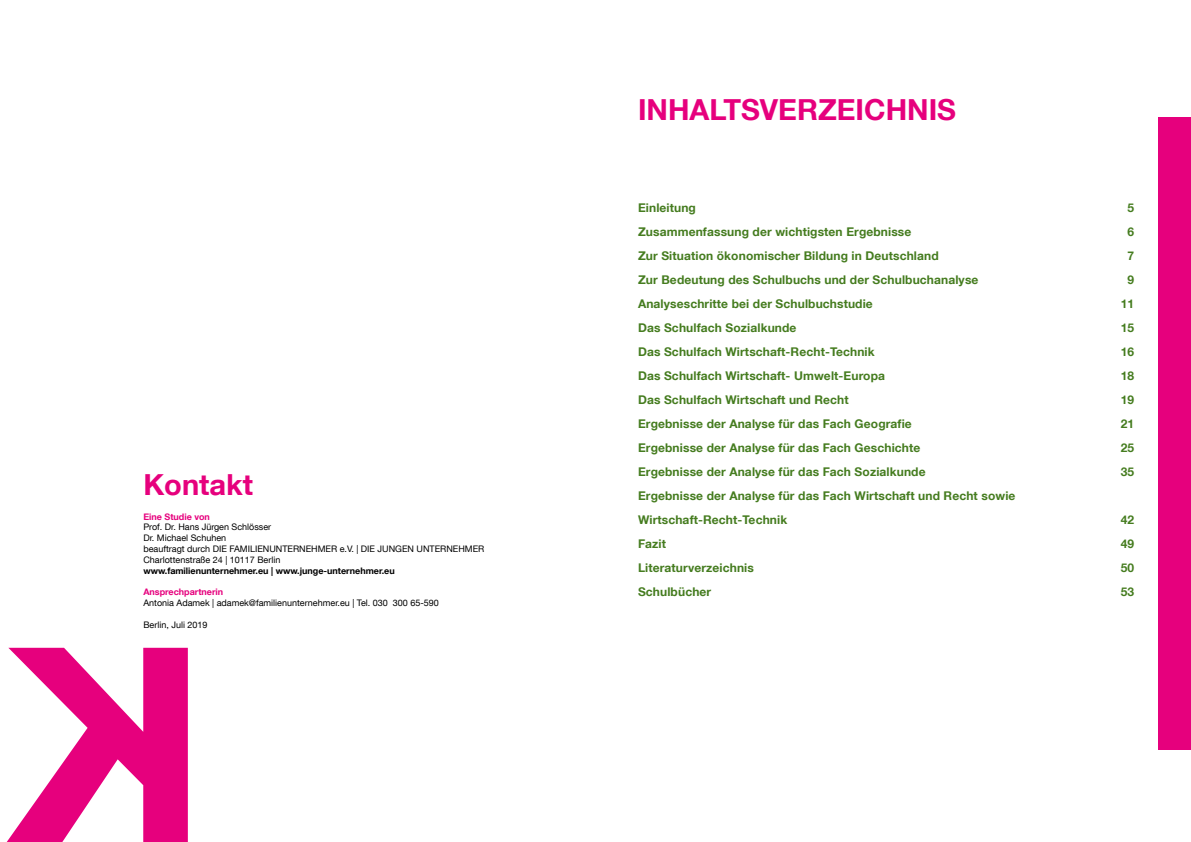
<style>
.page{position:relative;width:1191px;height:842px;background:#fff}
.page>*{position:absolute;margin:0;border:0;box-sizing:border-box;transform-origin:0 0}
.t1{font:700 29px "Helvetica Neue LT Com";color:#e6007d}
.t2{font:700 12px/24px "Helvetica Neue LT Com";letter-spacing:.01em;color:#457c1f}
.t3{font:9px/10.8px "Helvetica Neue LT Com";color:#000}
.t4{font:700 9px "Helvetica Neue LT Com";color:#000}
.t5{font:700 9px "Helvetica Neue LT Com";color:#e6007d}
</style>
<div class="page">
<svg style="left:7px;top:648px;width:181px;height:194px"></svg>
<div style="left:1158px;top:117px;width:33px;height:632px;background:#e6007d"></div>
<h1 class="t1" style="left:143px;top:466px;width:111px">Kontakt</h1>
<p class="t5" style="left:143px;top:511px;width:68px">Eine Studie von</p>
<p class="t3" style="left:143px;top:522px;width:343px">Prof. Dr. Hans Jürgen Schlösser<br>Dr. Michael Schuhen<br>beauftragt durch DIE FAMILIENUNTERNEHMER e.V. | DIE JUNGEN UNTERNEHMER Charlottenstraße 24 | 10117 Berlin</p>
<p class="t4" style="left:143px;top:565px;width:253px">www.familienunternehmer.eu | www.junge-unternehmer.eu</p>
<p class="t5" style="left:143px;top:586px;width:81px">Ansprechpartnerin</p>
<p class="t3" style="left:143px;top:597px;width:297px">Antonia Adamek | adamek@familienunternehmer.eu | Tel. 030 300 65-590</p>
<p class="t3" style="left:143px;top:619px;width:66px">Berlin, Juli 2019</p>
<h1 class="t1" style="left:638px;top:91px;width:319px">INHALTSVERZEICHNIS</h1>
<p class="t2" style="left:638px;top:195px;width:59px">Einleitung</p>
<p class="t2" style="left:1127px;top:195px;width:8px">5</p>
<p class="t2" style="left:638px;top:219px;width:275px">Zusammenfassung der wichtigsten Ergebnisse</p>
<p class="t2" style="left:1127px;top:219px;width:8px">6</p>
<p class="t2" style="left:638px;top:243px;width:302px">Zur Situation ökonomischer Bildung in Deutschland</p>
<p class="t2" style="left:1127px;top:243px;width:8px">7</p>
<p class="t2" style="left:638px;top:267px;width:342px">Zur Bedeutung des Schulbuchs und der Schulbuchanalyse</p>
<p class="t2" style="left:1127px;top:267px;width:8px">9</p>
<p class="t2" style="left:638px;top:291px;width:236px">Analyseschritte bei der Schulbuchstudie</p>
<p class="t2" style="left:1120px;top:291px;width:15px">11</p>
<p class="t2" style="left:638px;top:315px;width:160px">Das Schulfach Sozialkunde</p>
<p class="t2" style="left:1120px;top:315px;width:15px">15</p>
<p class="t2" style="left:638px;top:339px;width:238px">Das Schulfach Wirtschaft-Recht-Technik</p>
<p class="t2" style="left:1120px;top:339px;width:15px">16</p>
<p class="t2" style="left:638px;top:363px;width:248px">Das Schulfach Wirtschaft- Umwelt-Europa</p>
<p class="t2" style="left:1120px;top:363px;width:15px">18</p>
<p class="t2" style="left:638px;top:387px;width:212px">Das Schulfach Wirtschaft und Recht</p>
<p class="t2" style="left:1120px;top:387px;width:15px">19</p>
<p class="t2" style="left:638px;top:411px;width:275px">Ergebnisse der Analyse für das Fach Geografie</p>
<p class="t2" style="left:1120px;top:411px;width:15px">21</p>
<p class="t2" style="left:638px;top:435px;width:284px">Ergebnisse der Analyse für das Fach Geschichte</p>
<p class="t2" style="left:1120px;top:435px;width:15px">25</p>
<p class="t2" style="left:638px;top:459px;width:289px">Ergebnisse der Analyse für das Fach Sozialkunde</p>
<p class="t2" style="left:1120px;top:459px;width:15px">35</p>
<p class="t2" style="left:638px;top:483px;width:379px">Ergebnisse der Analyse für das Fach Wirtschaft und Recht sowie<br>Wirtschaft-Recht-Technik</p>
<p class="t2" style="left:1120px;top:507px;width:15px">42</p>
<p class="t2" style="left:638px;top:531px;width:30px">Fazit</p>
<p class="t2" style="left:1120px;top:531px;width:15px">49</p>
<p class="t2" style="left:638px;top:555px;width:117px">Literaturverzeichnis</p>
<p class="t2" style="left:1120px;top:555px;width:15px">50</p>
<p class="t2" style="left:638px;top:579px;width:75px">Schulbücher</p>
<p class="t2" style="left:1120px;top:579px;width:15px">53</p>
</div>
